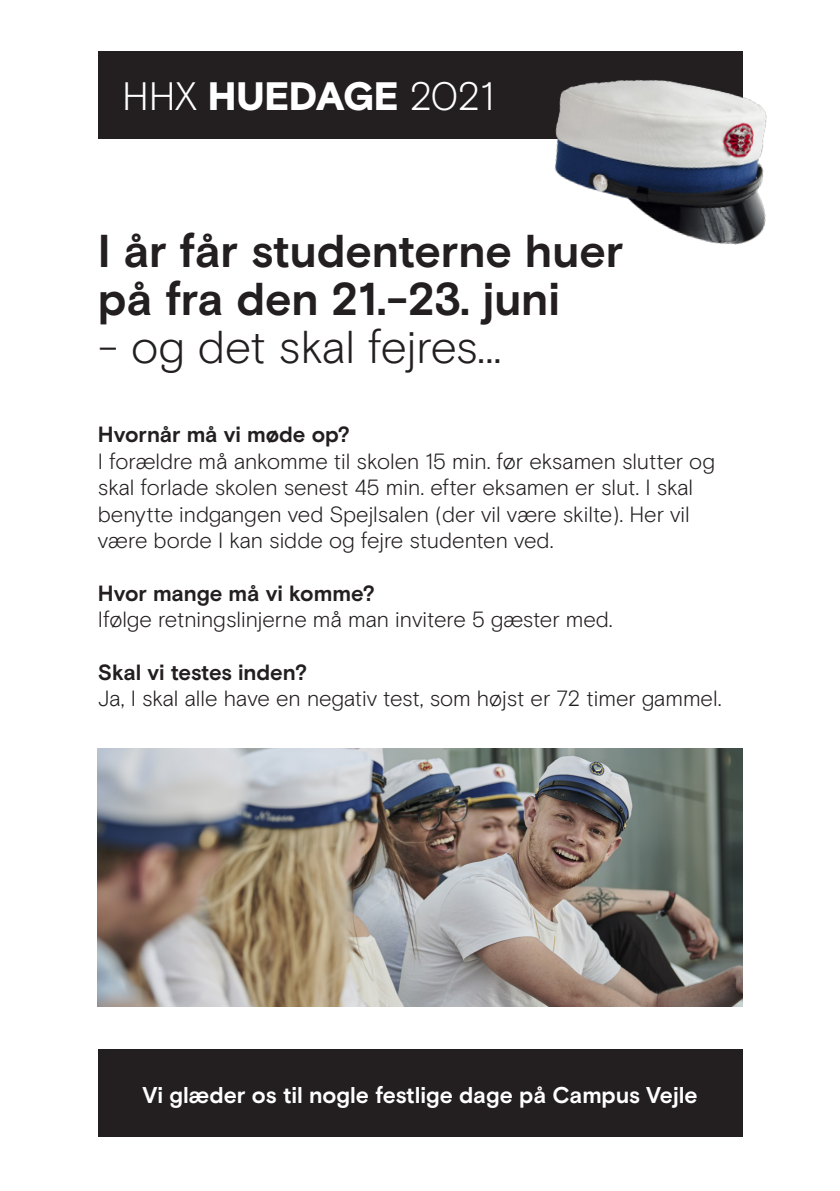
<style>
.page{position:relative;width:840px;height:1191px;background:#fff}
.page>*{position:absolute;margin:0;border:0;box-sizing:border-box;transform-origin:0 0}
.t1{font:700 46px "Basis Grotesque";letter-spacing:-.005em;color:#231f20}
.t2{font:300 46px "Basis Grotesque";letter-spacing:-.01em;color:#231f20}
.t3{font:300 39.6px "Basis Grotesque";letter-spacing:-.015em;color:#fff}
.t4{font:700 22.8px "Basis Grotesque";color:#fff}
.t5{font:300 22px/26.4px "Basis Grotesque";color:#231f20}
.t6{font:700 22px "Basis Grotesque";letter-spacing:-.005em;color:#231f20}
.s1{font-weight:900}
</style>
<div class="page">
<div style="left:98px;top:51px;width:643px;height:87px;background:#231f20"></div>
<img style="left:531px;top:51px;width:236px;height:194px">
<div style="left:98px;top:1049px;width:643px;height:87px;background:#231f20"></div>
<img style="left:98px;top:748px;width:643px;height:258px">
<p class="t3" style="left:122px;top:73px;width:373px">HHX <span class="s1">HUEDAGE</span> 2021</p>
<p class="t1" style="left:98px;top:224px;width:527px">I år får studenterne huer</p>
<p class="t1" style="left:98px;top:272px;width:463px">på fra den 21.-23. juni</p>
<p class="t2" style="left:98px;top:320px;width:405px">- og det skal fejres...</p>
<p class="t6" style="left:98px;top:422px;width:253px">Hvornår må vi møde op?</p>
<p class="t5" style="left:98px;top:448px;width:618px">I forældre må ankomme til skolen 15 min. før eksamen slutter og skal forlade skolen senest 45 min. efter eksamen er slut. I skal benytte indgangen ved Spejlsalen (der vil være skilte). Her vil være borde I kan sidde og fejre studenten ved.</p>
<p class="t6" style="left:98px;top:580px;width:278px">Hvor mange må vi komme?</p>
<p class="t5" style="left:98px;top:606px;width:516px">Ifølge retningslinjerne må man invitere 5 gæster med.</p>
<p class="t6" style="left:98px;top:659px;width:211px">Skal vi testes inden?</p>
<p class="t5" style="left:98px;top:686px;width:624px">Ja, I skal alle have en negativ test, som højst er 72 timer gammel.</p>
<p class="t4" style="left:142px;top:1082px;width:556px">Vi glæder os til nogle festlige dage på Campus Vejle</p>
</div>
